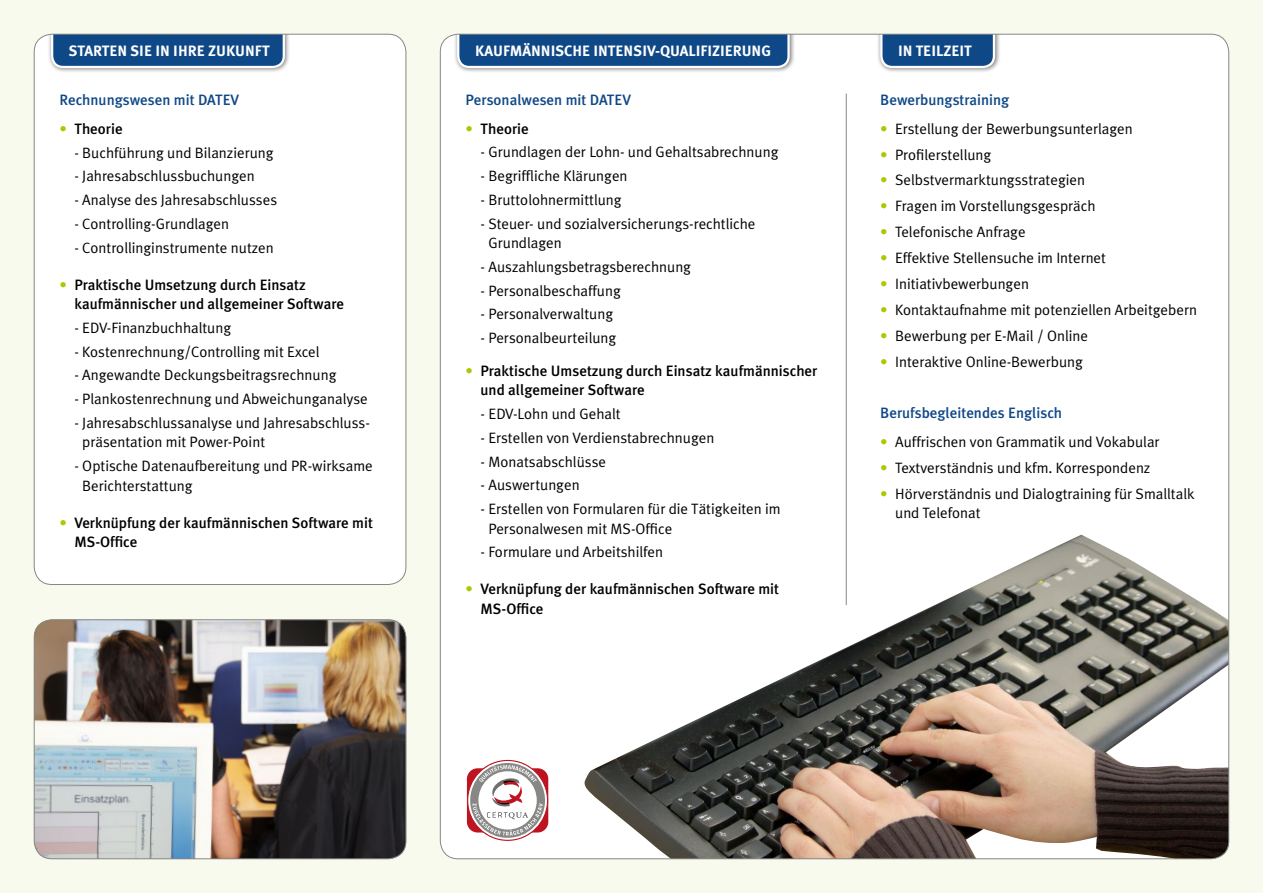
<style>
.page{position:relative;width:1263px;height:893px;background:#f8faed}
.page>*{position:absolute;margin:0;border:0;box-sizing:border-box;transform-origin:0 0}
.t1{font:15px/19.5px "Meta Plus Normal";color:#000}
.t2{font:500 15px/19.5px "Meta Plus";color:#000}
.t3{font:500 15px "Meta Plus";color:#0f4887}
.t4{font:700 15px "Meta Plus";color:#fff}
.s1{font-family:"Meta Plus Normal";font-weight:400;color:#b0c600}
.s2{color:#b0c600}
</style>
<div class="page">
<div style="left:34px;top:34px;width:372px;height:550px;background:#fff;border-radius:18px"></div>
<div style="left:47px;top:34px;width:243px;height:40px;background:#000;opacity:.5"></div>
<svg style="left:50px;top:36px;width:236px;height:33px;background:#2a5c93"></svg>
<div style="left:440px;top:34px;width:789px;height:825px;background:#fff;border-radius:18px"></div>
<img style="left:584px;top:535px;width:645px;height:324px">
<div style="left:453px;top:34px;width:342px;height:40px;background:#000;opacity:.5"></div>
<svg style="left:456px;top:36px;width:335px;height:33px;background:#285a92"></svg>
<div style="left:877px;top:34px;width:124px;height:40px;background:#000;opacity:.5"></div>
<svg style="left:879px;top:36px;width:117px;height:33px;background:#316196"></svg>
<svg style="left:467px;top:760px;width:81px;height:81px"></svg>
<hr style="left:846px;top:94px;width:1px;height:511px;background:#878786">
<img style="left:34px;top:620px;width:372px;height:239px">
<div style="left:34px;top:620px;width:372px;height:239px;border:1px solid #878786;border-radius:18px"></div>
<p class="t4" style="left:69px;top:42px;width:203px">STARTEN SIE IN IHRE ZUKUNFT</p>
<p class="t3" style="left:60px;top:91px;width:181px">Rechnungswesen mit DATEV</p>
<p class="t2" style="left:60px;top:119px;width:65px"><span class="s1">•</span> Theorie</p>
<p class="t1" style="left:74px;top:142px;width:201px">- Buchführung und Bilanzierung</p>
<p class="t1" style="left:74px;top:166px;width:182px">- Jahresabschlussbuchungen</p>
<p class="t1" style="left:74px;top:190px;width:204px">- Analyse des Jahresabschlusses</p>
<p class="t1" style="left:74px;top:214px;width:156px">- Controlling-Grundlagen</p>
<p class="t1" style="left:74px;top:237px;width:201px">- Controllinginstrumente nutzen</p>
<p class="t2" style="left:74px;top:274px;width:271px;text-indent:-15px"><span class="s1">•</span> Praktische Umsetzung durch Einsatz kaufmännischer und allgemeiner Software</p>
<p class="t1" style="left:74px;top:318px;width:158px">- EDV-Finanzbuchhaltung</p>
<p class="t1" style="left:74px;top:341px;width:247px">- Kostenrechnung/Controlling mit Excel</p>
<p class="t1" style="left:74px;top:365px;width:264px">- Angewandte Deckungsbeitragsrechnung</p>
<p class="t1" style="left:74px;top:389px;width:295px">- Plankostenrechnung und Abweichunganalyse</p>
<p class="t1" style="left:82px;top:413px;width:289px;text-indent:-8px">- Jahresabschlussanalyse und Jahresabschluss&shy;präsentation mit Power-Point</p>
<p class="t1" style="left:82px;top:456px;width:292px;text-indent:-8px">- Optische Datenaufbereitung und PR-wirksame<br>Berichterstattung</p>
<p class="t2" style="left:74px;top:512px;width:300px;text-indent:-15px"><span class="s1">•</span> Verknüpfung der kaufmännischen Software mit<br>MS-Office</p>
<p class="t4" style="left:475px;top:42px;width:298px">KAUFMÄNNISCHE INTENSIV-QUALIFIZIERUNG</p>
<p class="t4" style="left:898px;top:42px;width:75px">IN TEILZEIT</p>
<p class="t3" style="left:466px;top:91px;width:167px">Personalwesen mit DATEV</p>
<p class="t2" style="left:466px;top:119px;width:65px"><span class="s1">•</span> Theorie</p>
<p class="t1" style="left:480px;top:142px;width:299px">- Grundlagen der Lohn- und Gehaltsabrechnung</p>
<p class="t1" style="left:480px;top:166px;width:149px">- Begriffliche Klärungen</p>
<p class="t1" style="left:480px;top:190px;width:143px">- Bruttolohnermittlung</p>
<p class="t1" style="left:488px;top:214px;width:269px;text-indent:-8px">- Steuer- und sozialversicherungs-rechtliche<br>Grundlagen</p>
<p class="t1" style="left:480px;top:257px;width:212px">- Auszahlungsbetragsberechnung</p>
<p class="t1" style="left:480px;top:281px;width:142px">- Personalbeschaffung</p>
<p class="t1" style="left:480px;top:304px;width:134px">- Personalverwaltung</p>
<p class="t1" style="left:480px;top:328px;width:137px">- Personalbeurteilung</p>
<p class="t2" style="left:480px;top:361px;width:338px;text-indent:-15px"><span class="s1">•</span> Praktische Umsetzung durch Einsatz kaufmännischer und allgemeiner Software</p>
<p class="t1" style="left:480px;top:404px;width:142px">- EDV-Lohn und Gehalt</p>
<p class="t1" style="left:480px;top:428px;width:235px">- Erstellen von Verdienstabrechnugen</p>
<p class="t1" style="left:480px;top:452px;width:127px">- Monatsabschlüsse</p>
<p class="t1" style="left:480px;top:475px;width:101px">- Auswertungen</p>
<p class="t1" style="left:488px;top:499px;width:294px;text-indent:-8px">- Erstellen von Formularen für die Tätigkeiten im<br>Personalwesen mit MS-Office</p>
<p class="t1" style="left:480px;top:542px;width:184px">- Formulare und Arbeitshilfen</p>
<p class="t2" style="left:480px;top:579px;width:300px;text-indent:-15px"><span class="s1">•</span> Verknüpfung der kaufmännischen Software mit<br>MS-Office</p>
<p class="t3" style="left:880px;top:91px;width:131px">Bewerbungstraining</p>
<p class="t1" style="left:880px;top:118px;width:254px"><span class="s2">•</span> Erstellung der Bewerbungsunterlagen</p>
<p class="t1" style="left:880px;top:144px;width:113px"><span class="s2">•</span> Profilerstellung</p>
<p class="t1" style="left:880px;top:170px;width:206px"><span class="s2">•</span> Selbstvermarktungsstrategien</p>
<p class="t1" style="left:880px;top:196px;width:217px"><span class="s2">•</span> Fragen im Vorstellungsgespräch</p>
<p class="t1" style="left:880px;top:222px;width:147px"><span class="s2">•</span> Telefonische Anfrage</p>
<p class="t1" style="left:880px;top:248px;width:227px"><span class="s2">•</span> Effektive Stellensuche im Internet</p>
<p class="t1" style="left:880px;top:274px;width:150px"><span class="s2">•</span> Initiativbewerbungen</p>
<p class="t1" style="left:880px;top:300px;width:318px"><span class="s2">•</span> Kontaktaufnahme mit potenziellen Arbeitgebern</p>
<p class="t1" style="left:880px;top:325px;width:209px"><span class="s2">•</span> Bewerbung per E-Mail / Online</p>
<p class="t1" style="left:880px;top:351px;width:204px"><span class="s2">•</span> Interaktive Online-Bewerbung</p>
<p class="t3" style="left:880px;top:404px;width:183px">Berufsbegleitendes Englisch</p>
<p class="t1" style="left:880px;top:432px;width:281px"><span class="s2">•</span> Auffrischen von Grammatik und Vokabular</p>
<p class="t1" style="left:880px;top:457px;width:272px"><span class="s2">•</span> Textverständnis und kfm. Korrespondenz</p>
<p class="t1" style="left:895px;top:483px;width:301px;text-indent:-15px"><span class="s2">•</span> Hörverständnis und Dialogtraining für Smalltalk und Telefonat</p>
</div>
